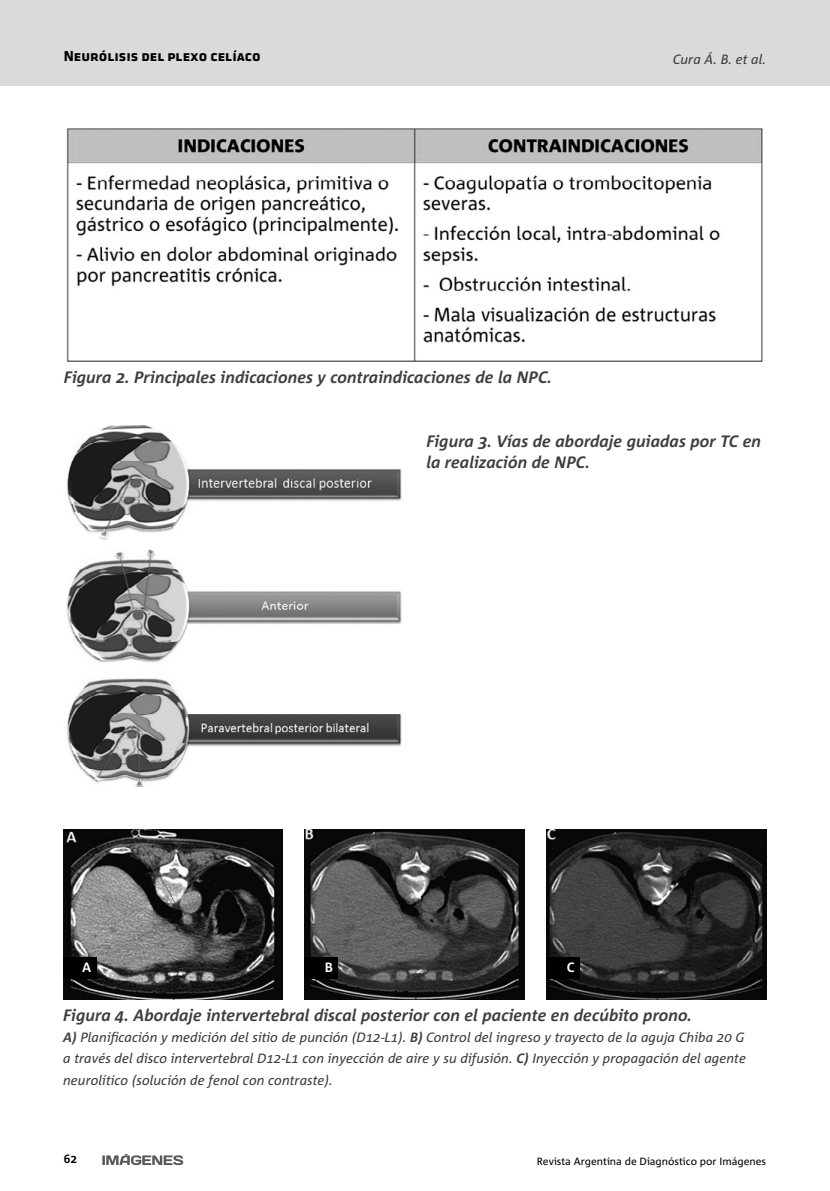
<style>
.page{position:relative;width:830px;height:1191px;background:#fff}
.page>*{position:absolute;margin:0;border:0;box-sizing:border-box;transform-origin:0 0}
.t1{font:italic 700 16.5px/21.3px "Corpid";color:#3e3d40}
.t2{font:15px "Klavika Bold Caps SC";color:#000}
.t3{font:italic 13.5px/21.3px "Corpid";color:#3e3d40;text-align:justify}
.t4{font:700 13.5px "Corpid";color:#fff}
.t5{font:10.5px "Corpid";color:#000}
.s1{font-weight:700}
</style>
<div class="page">
<svg style="left:102px;top:1154px;width:81px;height:11px"></svg>
<div style="left:0;top:0;width:829px;height:85px;background:#d9dadb"></div>
<img style="left:66px;top:128px;width:697px;height:233px">
<img style="left:67px;top:425px;width:335px;height:362px">
<img style="left:63px;top:829px;width:220px;height:170px">
<img style="left:304px;top:829px;width:220px;height:170px">
<img style="left:546px;top:829px;width:219px;height:170px">
<div style="left:63px;top:957px;width:33px;height:21px;background:#000"></div>
<div style="left:304px;top:957px;width:33px;height:21px;background:#000"></div>
<div style="left:546px;top:957px;width:33px;height:21px;background:#000"></div>
<p class="t2" style="left:64px;top:48px;width:198px">Neurólisis del plexo celíaco</p>
<p class="t3" style="left:672px;top:49px;width:95px">Cura Á. B. et al.</p>
<p class="t1" style="left:64px;top:366px;width:489px">Figura 2. Principales indicaciones y contraindicaciones de la NPC.</p>
<p class="t1" style="left:426px;top:430px;width:336px">Figura 3. Vías de abordaje guiadas por TC en la realización de NPC.</p>
<p class="t4" style="left:82px;top:960px;width:11px">A</p>
<p class="t4" style="left:325px;top:960px;width:10px">B</p>
<p class="t4" style="left:566px;top:960px;width:9px">C</p>
<p class="t1" style="left:63px;top:1004px;width:630px">Figura 4. Abordaje intervertebral discal posterior con el paciente en decúbito prono.</p>
<p class="t3" style="left:63px;top:1027px;width:684px"><span class="s1">A)</span> Planificación y medición del sitio de punción (D12-L1). <span class="s1">B)</span> Control del ingreso y trayecto de la aguja Chiba 20 G a través del disco intervertebral D12-L1 con inyección de aire y su difusión. <span class="s1">C)</span> Inyección y propagación del agente neurolítico (solución de fenol con contraste).</p>
<p class="t5" style="left:536px;top:1155px;width:231px">Revista Argentina de Diagnóstico por Imágenes</p>
</div>
